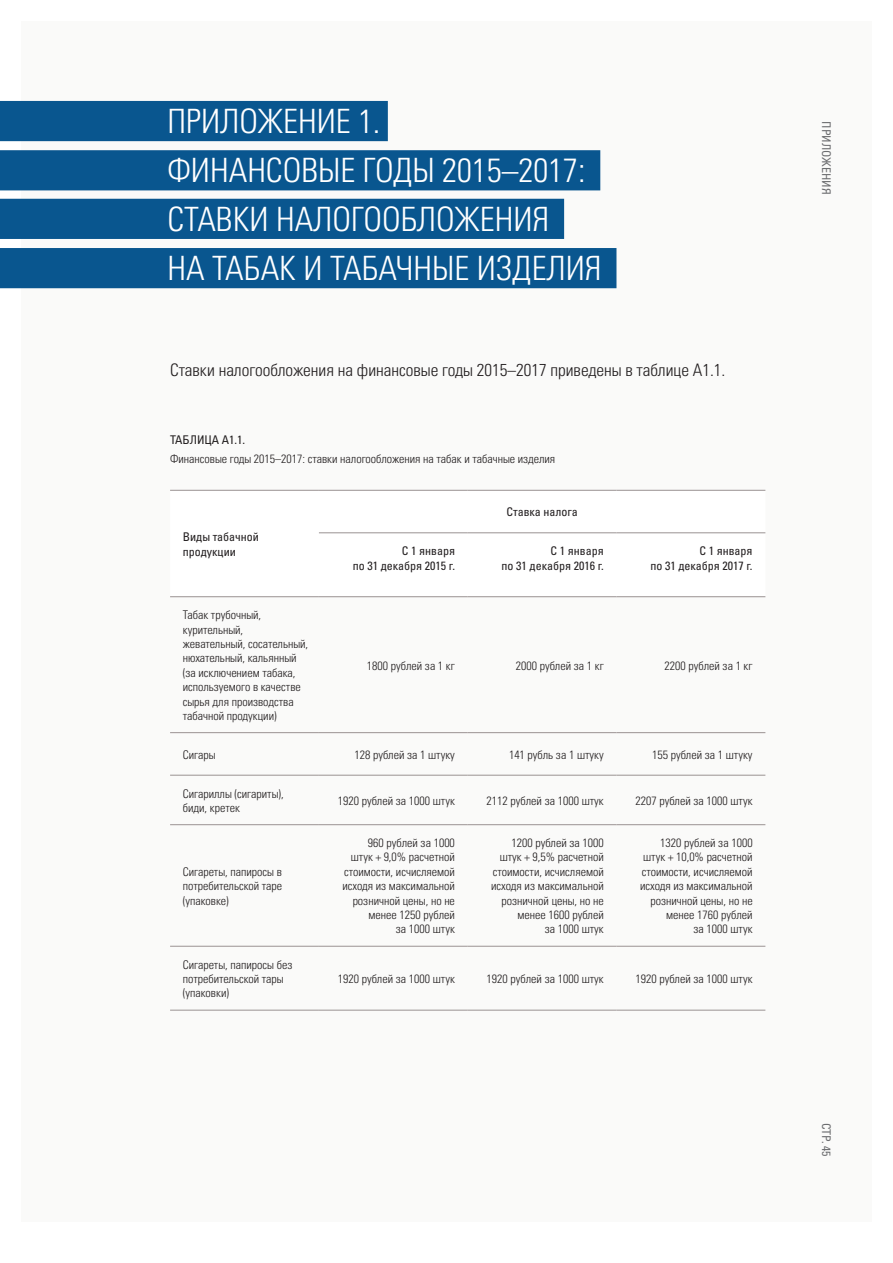
<style>
.page{position:relative;width:893px;height:1263px;background:#fff}
.page>*{position:absolute;margin:0;border:0;box-sizing:border-box;transform-origin:0 0}
.Heading_1_a{font:33.45px "Univers LTCYR 47 Light Cond";color:#fff}
.Body{font:17.25px "Univers LTCYR 47 Light Cond";color:#231f20}
.Body-2{font:12px/14.4px "Univers LTCYR 47 Light Cond";color:#231f20}
.Body-3{font:condensed 12px/14.4px "Univers LTCYR 57";color:#231f20;text-align:right}
.t1{font:condensed 12px "Univers LTCYR 57";color:#6c6d70}
</style>
<div class="page">
<div style="left:21px;top:21px;width:851px;height:1201px;background:#fafaf9"></div>
<svg style="left:319px;top:533px;width:446px;height:1px"></svg>
<hr style="left:319px;top:490px;width:149px;height:1px;background:#9a9292">
<hr style="left:468px;top:490px;width:149px;height:1px;background:#9a9292">
<hr style="left:617px;top:490px;width:148px;height:1px;background:#9a9292">
<hr style="left:319px;top:532px;width:149px;height:1px;background:#9a9292">
<hr style="left:468px;top:532px;width:149px;height:1px;background:#9a9292">
<hr style="left:617px;top:532px;width:148px;height:1px;background:#9a9292">
<hr style="left:319px;top:596px;width:149px;height:1px;background:#9a9292">
<hr style="left:468px;top:596px;width:149px;height:1px;background:#9a9292">
<hr style="left:617px;top:596px;width:148px;height:1px;background:#9a9292">
<hr style="left:170px;top:732px;width:149px;height:1px;background:#9a9292">
<hr style="left:319px;top:732px;width:149px;height:1px;background:#9a9292">
<hr style="left:468px;top:732px;width:149px;height:1px;background:#9a9292">
<hr style="left:617px;top:732px;width:148px;height:1px;background:#9a9292">
<hr style="left:170px;top:775px;width:149px;height:1px;background:#9a9292">
<hr style="left:319px;top:775px;width:149px;height:1px;background:#9a9292">
<hr style="left:468px;top:775px;width:149px;height:1px;background:#9a9292">
<hr style="left:617px;top:775px;width:148px;height:1px;background:#9a9292">
<hr style="left:170px;top:824px;width:149px;height:1px;background:#9a9292">
<hr style="left:319px;top:824px;width:149px;height:1px;background:#9a9292">
<hr style="left:468px;top:824px;width:149px;height:1px;background:#9a9292">
<hr style="left:617px;top:824px;width:148px;height:1px;background:#9a9292">
<hr style="left:170px;top:946px;width:149px;height:1px;background:#9a9292">
<hr style="left:319px;top:946px;width:149px;height:1px;background:#9a9292">
<hr style="left:468px;top:946px;width:149px;height:1px;background:#9a9292">
<hr style="left:617px;top:946px;width:148px;height:1px;background:#9a9292">
<hr style="left:170px;top:1010px;width:149px;height:1px;background:#9a9292">
<hr style="left:319px;top:1010px;width:149px;height:1px;background:#9a9292">
<hr style="left:468px;top:1010px;width:149px;height:1px;background:#9a9292">
<hr style="left:617px;top:1010px;width:148px;height:1px;background:#9a9292">
<hr style="left:170px;top:490px;width:149px;height:1px;background:#9a9292">
<hr style="left:170px;top:596px;width:149px;height:1px;background:#9a9292">
<div style="left:0;top:101px;width:388px;height:40px;background:#09568f"></div>
<div style="left:0;top:150px;width:600px;height:40px;background:#09568f"></div>
<div style="left:0;top:199px;width:564px;height:40px;background:#09568f"></div>
<div style="left:0;top:248px;width:616px;height:40px;background:#09568f"></div>
<p class="Heading_1_a" style="left:168px;top:99px;width:214px">ПРИЛОЖЕНИЕ 1.</p>
<p class="Heading_1_a" style="left:168px;top:148px;width:419px">ФИНАНСОВЫЕ ГОДЫ 2015–2017:</p>
<p class="Heading_1_a" style="left:168px;top:196px;width:383px">СТАВКИ НАЛОГООБЛОЖЕНИЯ</p>
<p class="Heading_1_a" style="left:168px;top:246px;width:436px">НА ТАБАК И ТАБАЧНЫЕ ИЗДЕЛИЯ</p>
<p class="Body" style="left:170px;top:359px;width:557px">Ставки налогообложения на финансовые годы 2015–2017 приведены в таблице А1.1.</p>
<p class="Body-3" style="left:170px;top:432px;width:77px">ТАБЛИЦА A1.1.</p>
<p class="Body-2" style="left:170px;top:451px;width:387px">Финансовые годы 2015–2017: ставки налогообложения на табак и табачные изделия</p>
<p class="Body-3" style="left:183px;top:529px;width:78px;text-align:left">Виды табачной продукции</p>
<p class="Body-2" style="left:183px;top:607px;width:127px">Табак трубочный, курительный, жевательный, сосательный, нюхательный, кальянный (за исключением табака, используемого в качестве сырья для производства табачной продукции)</p>
<p class="Body-3" style="left:507px;top:505px;width:73px">Ставка налога</p>
<p class="Body-3" style="left:353px;top:543px;width:104px">С 1 января<br>по 31 декабря 2015 г.</p>
<p class="Body-3" style="left:502px;top:543px;width:104px">С 1 января<br>по 31 декабря 2016 г.</p>
<p class="Body-3" style="left:650px;top:543px;width:104px">С 1 января<br>по 31 декабря 2017 г.</p>
<p class="Body-2" style="left:367px;top:657px;width:90px">1800 рублей за 1 кг</p>
<p class="Body-2" style="left:516px;top:657px;width:90px">2000 рублей за 1 кг</p>
<p class="Body-2" style="left:665px;top:657px;width:90px">2200 рублей за 1 кг</p>
<p class="Body-2" style="left:183px;top:747px;width:34px">Сигары</p>
<p class="Body-2" style="left:354px;top:747px;width:102px">128 рублей за 1 штуку</p>
<p class="Body-2" style="left:509px;top:747px;width:96px">141 рубль за 1 штуку</p>
<p class="Body-2" style="left:652px;top:747px;width:102px">155 рублей за 1 штуку</p>
<p class="Body-2" style="left:183px;top:785px;width:102px">Сигариллы (сигариты), биди, кретек</p>
<p class="Body-2" style="left:338px;top:793px;width:119px">1920 рублей за 1000 штук</p>
<p class="Body-2" style="left:487px;top:793px;width:119px">2112 рублей за 1000 штук</p>
<p class="Body-2" style="left:635px;top:793px;width:119px">2207 рублей за 1000 штук</p>
<p class="Body-2" style="left:183px;top:864px;width:101px;text-align:justify">Сигареты, папиросы в потребительской таре (упаковке)</p>
<p class="Body-2" style="left:183px;top:956px;width:111px">Сигареты, папиросы без потребительской тары (упаковки)</p>
<p class="Body-2" style="left:342px;top:835px;width:114px;text-align:right">960 рублей за 1000<br>штук + 9,0% расчетной стоимости, исчисляемой исходя из максимальной розничной цены, но не менее 1250 рублей<br>за 1000 штук</p>
<p class="Body-2" style="left:491px;top:835px;width:114px;text-align:right">1200 рублей за 1000 штук + 9,5% расчетной стоимости, исчисляемой исходя из максимальной розничной цены, но не менее 1600 рублей<br>за 1000 штук</p>
<p class="Body-2" style="left:640px;top:835px;width:114px;text-align:right">1320 рублей за 1000 штук + 10,0% расчетной стоимости, исчисляемой исходя из максимальной розничной цены, но не менее 1760 рублей<br>за 1000 штук</p>
<p class="Body-2" style="left:338px;top:971px;width:119px">1920 рублей за 1000 штук</p>
<p class="Body-2" style="left:487px;top:971px;width:119px">1920 рублей за 1000 штук</p>
<p class="Body-2" style="left:635px;top:971px;width:119px">1920 рублей за 1000 штук</p>
<p class="t1" style="left:834px;top:121px;width:75px;rotate:90deg">ПРИЛОЖЕНИЯ</p>
<p class="t1" style="left:834px;top:1123px;width:35px;rotate:90deg">СТР. 45</p>
</div>
